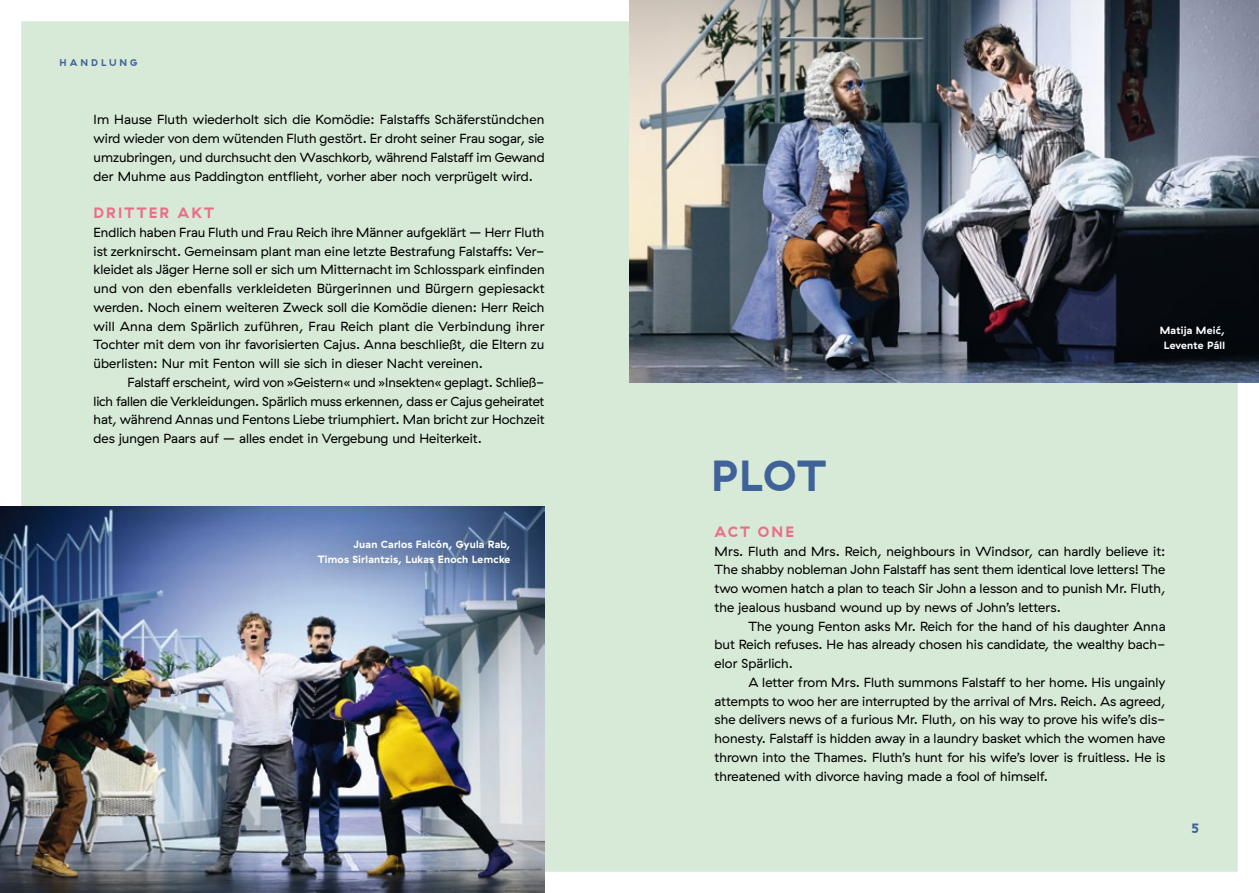
<style>
.page{position:relative;width:1259px;height:893px;background:#fff}
.page>*{position:absolute;margin:0;border:0;box-sizing:border-box;transform-origin:0 0}
.t1{font:700 43.5px "GT Haptik";color:#3f6299}
.t2{font:700 15px "GT Haptik";letter-spacing:.14em;color:#eb6d88}
.t3{font:700 13.5px "GT Haptik";color:#3f6299}
.t4{font:13.2px/18.8px "GT Haptik";letter-spacing:.005em;color:#000;text-align:justify}
.t5{font:700 10.5px/15px "GT Haptik";letter-spacing:.02em;color:#fff;text-align:right}
.t6{font:700 9.75px "GT Haptik";letter-spacing:.31em;color:#3f6299}
</style>
<div class="page">
<div style="left:0;top:21px;width:1238px;height:872px;background:#d7ead7"></div>
<img style="left:0;top:507px;width:544px;height:386px">
<div style="left:294px;top:514px;width:241px;height:77px;background:#000;opacity:.75"></div>
<img style="left:629px;top:0;width:630px;height:383px">
<p class="t6" style="left:60px;top:57px;width:79px">HANDLUNG</p>
<p class="t4" style="left:94px;top:110px;width:452px">Im Hause Fluth wiederholt sich die Komödie: Falstaffs Schäferstündchen wird wieder von dem wütenden Fluth gestört. Er droht seiner Frau sogar, sie umzubringen, und durchsucht den Waschkorb, während Falstaff im Gewand der Muhme aus Paddington entflieht, vorher aber noch verprügelt wird.</p>
<p class="t2" style="left:94px;top:204px;width:122px">DRITTER AKT</p>
<p class="t4" style="left:94px;top:223px;width:452px">Endlich haben Frau Fluth und Frau Reich ihre Männer aufgeklärt – Herr Fluth ist zerknirscht. Gemeinsam plant man eine letzte Bestrafung Falstaffs: Ver&shy;kleidet als Jäger Herne soll er sich um Mitternacht im Schlosspark einfinden und von den ebenfalls verkleideten Bürgerinnen und Bürgern gepiesackt werden. Noch einem weiteren Zweck soll die Komödie dienen: Herr Reich will Anna dem Spärlich zuführen, Frau Reich plant die Verbindung ihrer Tochter mit dem von ihr favorisierten Cajus. Anna beschließt, die Eltern zu überlisten: Nur mit Fenton will sie sich in dieser Nacht vereinen.</p>
<p class="t4" style="left:94px;top:373px;width:452px;text-indent:34px">Falstaff erscheint, wird von »Geistern« und »Insekten« geplagt. Schließ&shy;lich fallen die Verkleidungen. Spärlich muss erkennen, dass er Cajus geheiratet hat, während Annas und Fentons Liebe triumphiert. Man bricht zur Hochzeit des jungen Paars auf – alles endet in Vergebung und Heiterkeit.</p>
<p class="t5" style="left:318px;top:537px;width:194px">Juan Carlos Falcón, Gyula Rab,<br>Timos Sirlantzis, Lukas Enoch Lemcke</p>
<h1 class="t1" style="left:711px;top:449px;width:116px">PLOT</h1>
<p class="t5" style="left:1159px;top:322px;width:67px;text-align:center">Matija Meić,<br>Levente Páll</p>
<p class="t2" style="left:714px;top:522px;width:81px">ACT ONE</p>
<p class="t4" style="left:714px;top:542px;width:452px">Mrs. Fluth and Mrs. Reich, neighbours in Windsor, can hardly believe it:<br>The shabby nobleman John Falstaff has sent them identical love letters! The two women hatch a plan to teach Sir John a lesson and to punish Mr. Fluth, the jealous husband wound up by news of John’s letters.</p>
<p class="t4" style="left:714px;top:617px;width:452px;text-indent:34px">The young Fenton asks Mr. Reich for the hand of his daughter Anna but Reich refuses. He has already chosen his candidate, the wealthy bach&shy;elor Spärlich.</p>
<p class="t4" style="left:714px;top:673px;width:452px;text-indent:34px">A letter from Mrs. Fluth summons Falstaff to her home. His ungainly attempts to woo her are interrupted by the arrival of Mrs. Reich. As agreed, she delivers news of a furious Mr. Fluth, on his way to prove his wife’s dis&shy;honesty. Falstaff is hidden away in a laundry basket which the women have thrown into the Thames. Fluth’s hunt for his wife’s lover is fruitless. He is threatened with divorce having made a fool of himself.</p>
<p class="t3" style="left:1190px;top:820px;width:10px">5</p>
</div>
